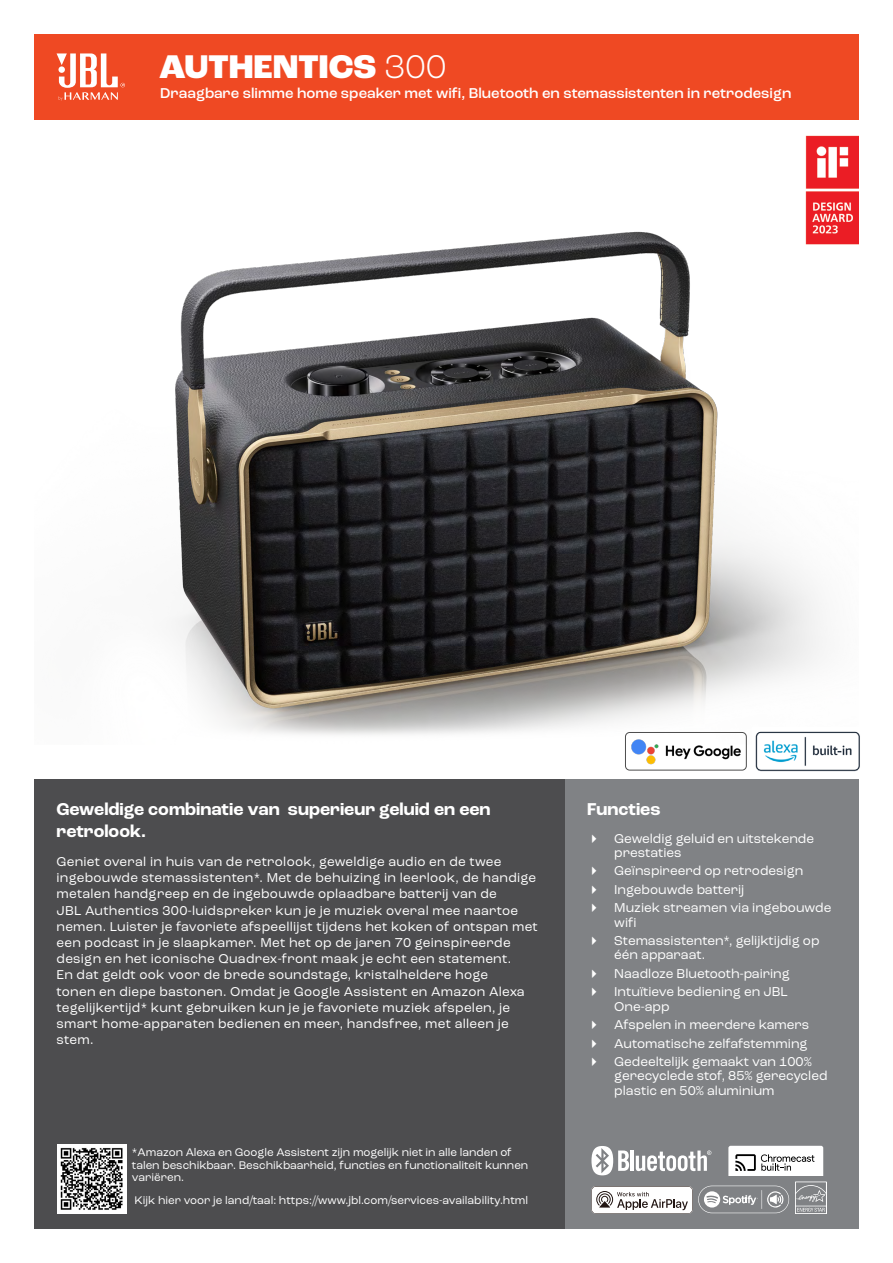
<style>
.page{position:relative;width:893px;height:1263px;background:#fff}
.page>*{position:absolute;margin:0;border:0;box-sizing:border-box;transform-origin:0 0}
.t1{font:800 34.5px "Roc Grotesk";color:#fff}
.t2{font:700 18px/21.6px "Roc Grotesk";color:#fff}
.t3{font:500 15px "Roc Grotesk";color:#fff}
.t4{font:13.5px/16.2px "Roc Grotesk";letter-spacing:.02em;color:#fff}
.t5{font:13.5px/18.5px "Roc Grotesk";color:#fff}
.t6{font:11.7px/12.8px "Roc Grotesk";color:#fff}
.s1{font-weight:300}
</style>
<div class="page">
<img style="left:625px;top:744px;width:122px;height:27px">
<img style="left:175px;top:185px;width:648px;height:559px">
<div style="left:565px;top:779px;width:294px;height:450px;background:#808285"></div>
<div style="left:34px;top:779px;width:531px;height:450px;background:#4d4d4f"></div>
<div style="left:34px;top:34px;width:825px;height:85px;background:#ef4923"></div>
<svg style="left:57px;top:53px;width:68px;height:48px"></svg>
<img style="left:806px;top:135px;width:53px;height:111px">
<div style="left:625px;top:732px;width:121px;height:38px;border:1px solid #4d4d4d;border-radius:4px"></div>
<img style="left:753px;top:727px;width:107px;height:45px">
<svg style="left:591px;top:1185px;width:199px;height:29px"></svg>
<svg style="left:728px;top:1146px;width:95px;height:29px;background:#e0e0e0"></svg>
<hr style="left:630px;top:1150px;width:4px;height:21px;background:#fff">
<svg style="left:636px;top:1150px;width:75px;height:21px"></svg>
<svg style="left:591px;top:1146px;width:38px;height:29px"></svg>
<div style="left:795px;top:1182px;width:32px;height:31px;background:#fff"></div>
<svg style="left:796px;top:1182px;width:30px;height:31px"></svg>
<div style="left:57px;top:1144px;width:69px;height:69px;background:#fff"></div>
<img style="left:60px;top:1147px;width:63px;height:63px">
<h1 class="t1" style="left:159px;top:45px;width:289px">AUTHENTICS <span class="s1">300</span></h1>
<p class="t3" style="left:160px;top:84px;width:633px">Draagbare slimme home speaker met wifi, Bluetooth en stemassistenten in retrodesign</p>
<h2 class="t2" style="left:57px;top:799px;width:436px">Geweldige combinatie van superieur geluid en een retrolook.</h2>
<p class="t4" style="left:57px;top:853px;width:483px">Geniet overal in huis van de retrolook, geweldige audio en de twee ingebouwde stemassistenten*. Met de behuizing in leerlook, de handige metalen handgreep en de ingebouwde oplaadbare batterij van de<br>JBL Authentics 300-luidspreker kun je je muziek overal mee naartoe nemen. Luister je favoriete afspeellijst tijdens het koken of ontspan met een podcast in je slaapkamer. Met het op de jaren 70 geinspireerde design en het iconische Quadrex-front maak je echt een statement.<br>En dat geldt ook voor de brede soundstage, kristalheldere hoge<br>tonen en diepe bastonen. Omdat je Google Assistent en Amazon Alexa tegelijkertijd* kunt gebruiken kun je je favoriete muziek afspelen, je smart home-apparaten bedienen en meer, handsfree, met alleen je stem.</p>
<p class="t6" style="left:132px;top:1146px;width:398px">*Amazon Alexa en Google Assistent zijn mogelijk niet in alle landen of talen beschikbaar. Beschikbaarheid, functies en functionaliteit kunnen variëren.</p>
<p class="t6" style="left:135px;top:1194px;width:395px">Kijk hier voor je land/taal: https://www.jbl.com/services-availability.html</p>
<h2 class="t2" style="left:587px;top:799px;width:75px">Functies</h2>
<p class="t5" style="left:614px;top:831px;width:201px;line-height:14.2px">Geweldig geluid en uitstekende prestaties</p>
<p class="t5" style="left:614px;top:861px;width:219px">Geïnspireerd op retrodesign<br>Ingebouwde batterij<br>Muziek streamen via ingebouwde</p>
<p class="t5" style="left:614px;top:913px;width:207px">wifi<br>Stemassistenten*, gelijktijdig op</p>
<p class="t5" style="left:614px;top:946px;width:177px">één apparaat.<br>Naadloze Bluetooth-pairing<br>Intuïtieve bediening en JBL</p>
<p class="t5" style="left:614px;top:997px;width:199px">One-app<br>Afspelen in meerdere kamers<br>Automatische zelfafstemming<br>Gedeeltelijk gemaakt van 100%</p>
<p class="t5" style="left:614px;top:1069px;width:215px;line-height:14.2px">gerecyclede stof, 85% gerecycled plastic en 50% aluminium</p>
</div>
